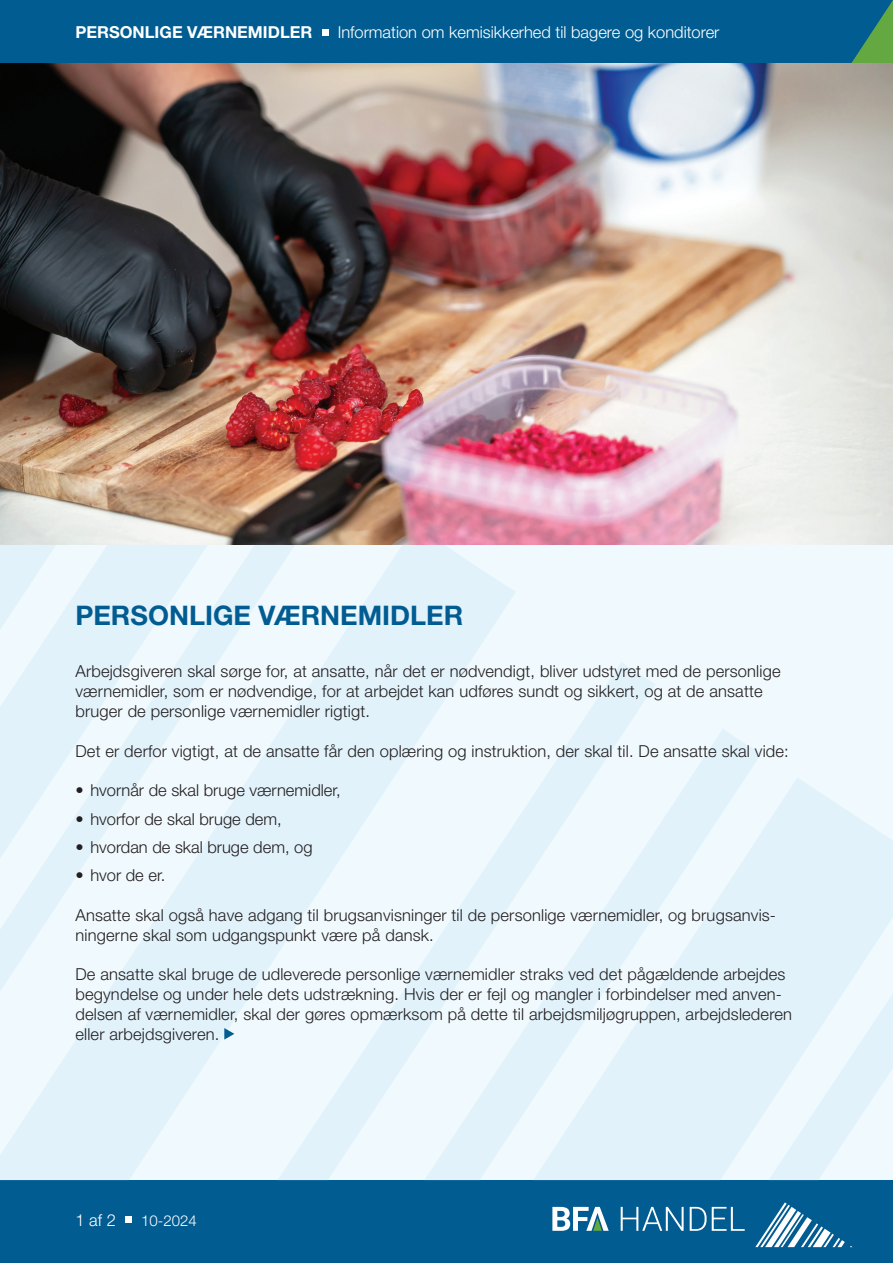
<style>
.page{position:relative;width:893px;height:1263px;background:#fff}
.page>*{position:absolute;margin:0;border:0;box-sizing:border-box;transform-origin:0 0}
.t1{font:700 27px "Helvetica Neue LT Std";color:#015c92}
.t2{font:300 16.5px/19.8px "Helvetica Neue LT Std";letter-spacing:.01em;color:#231f20}
.t3{font:300 16.5px "Helvetica Neue LT Std";color:#fff}
.t4{font:700 16.5px "Helvetica Neue LT Std";color:#fff}
.t5{font:300 15px "Helvetica Neue LT Std";color:#fff}
</style>
<div class="page">
<div style="left:0;top:1180px;width:893px;height:83px;background:#015c92"></div>
<svg style="left:755px;top:1202px;width:98px;height:45px"></svg>
<svg style="left:552px;top:1207px;width:57px;height:24px"></svg>
<svg style="left:621px;top:1207px;width:63px;height:24px"></svg>
<svg style="left:690px;top:1207px;width:55px;height:24px"></svg>
<div style="left:0;top:0;width:893px;height:64px;background:#015c92"></div>
<svg style="left:851px;top:0;width:42px;height:64px"></svg>
<div style="left:0;top:64px;width:893px;height:1116px;background:#f0f9fd"></div>
<svg style="left:0;top:544px;width:516px;height:636px;fill:#e1f2fb"></svg>
<svg style="left:278px;top:662px;width:377px;height:518px"></svg>
<svg style="left:424px;top:728px;width:337px;height:452px"></svg>
<svg style="left:533px;top:777px;width:360px;height:403px;fill:#e1f2fb"></svg>
<svg style="left:768px;top:993px;width:125px;height:187px"></svg>
<svg style="left:0;top:544px;width:341px;height:447px;fill:#e1f2fb"></svg>
<svg style="left:224px;top:1028px;width:10px;height:11px"></svg>
<div style="left:322px;top:29px;width:6px;height:7px;background:#fff"></div>
<img style="left:0;top:64px;width:893px;height:480px">
<div style="left:125px;top:1216px;width:7px;height:7px;background:#fff"></div>
<p class="t4" style="left:75px;top:22px;width:238px">PERSONLIGE VÆRNEMIDLER</p>
<p class="t3" style="left:338px;top:22px;width:383px">Information om kemisikkerhed til bagere og konditorer</p>
<h1 class="t1" style="left:75px;top:599px;width:389px">PERSONLIGE VÆRNEMIDLER</h1>
<p class="t2" style="left:75px;top:661px;width:707px">Arbejdsgiveren skal sørge for, at ansatte, når det er nødvendigt, bliver udstyret med de personlige værnemidler, som er nødvendige, for at arbejdet kan udføres sundt og sikkert, og at de ansatte bruger de personlige værnemidler rigtigt.</p>
<p class="t2" style="left:75px;top:740px;width:715px">Det er derfor vigtigt, at de ansatte får den oplæring og instruktion, der skal til. De ansatte skal vide:</p>
<p class="t2" style="left:75px;top:780px;width:267px">• hvornår de skal bruge værnemidler,</p>
<p class="t2" style="left:75px;top:808px;width:208px">• hvorfor de skal bruge dem,</p>
<p class="t2" style="left:75px;top:837px;width:239px">• hvordan de skal bruge dem, og</p>
<p class="t2" style="left:75px;top:865px;width:91px">• hvor de er.</p>
<p class="t2" style="left:75px;top:905px;width:702px">Ansatte skal også have adgang til brugsanvisninger til de personlige værnemidler, og brugsanvis&shy;ningerne skal som udgangspunkt være på dansk.</p>
<p class="t2" style="left:75px;top:964px;width:718px">De ansatte skal bruge de udleverede personlige værnemidler straks ved det pågældende arbejdes begyndelse og under hele dets udstrækning. Hvis der er fejl og mangler i forbindelser med anven&shy;delsen af værnemidler, skal der gøres opmærksom på dette til arbejdsmiljøgruppen, arbejdslederen eller arbejdsgiveren.</p>
<p class="t3" style="left:75px;top:1210px;width:42px">1 af 2</p>
<p class="t5" style="left:141px;top:1211px;width:57px">10-2024</p>
</div>
